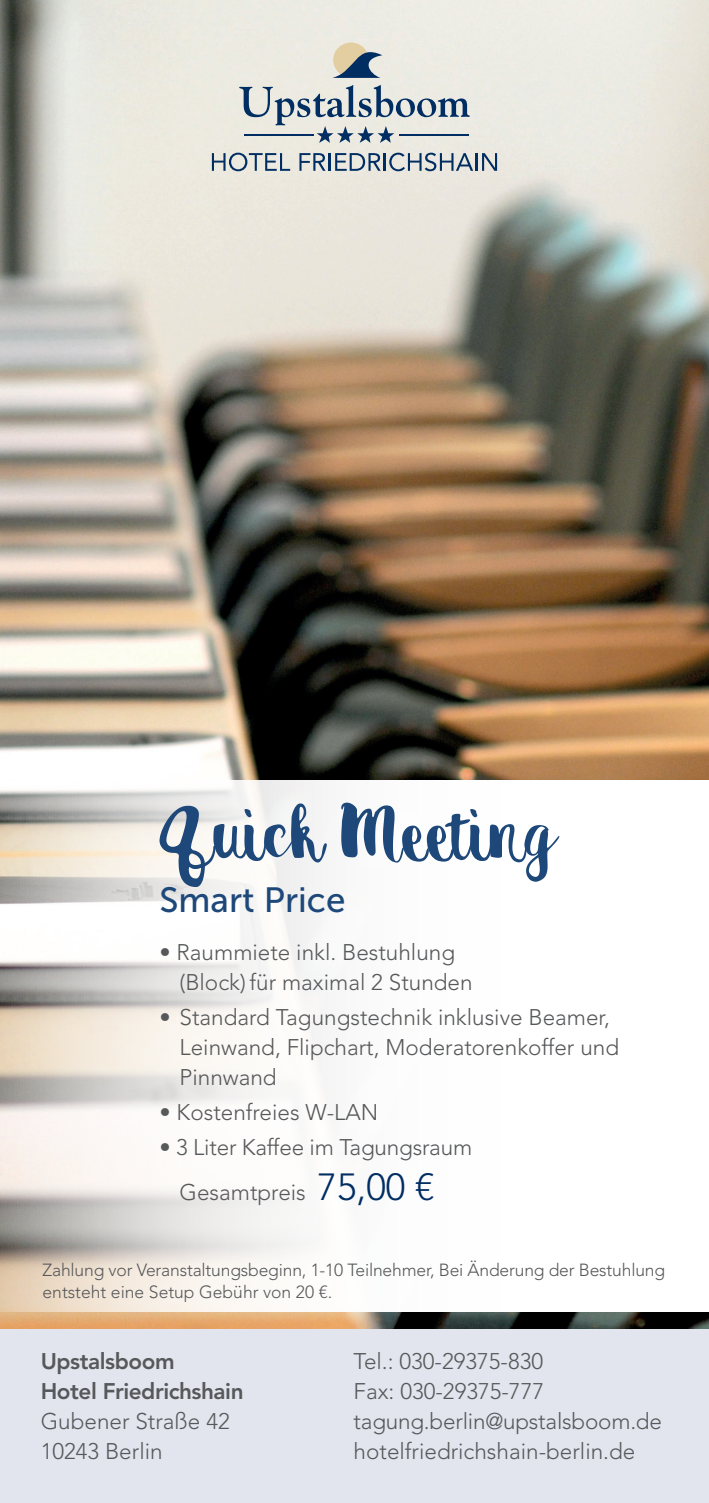
<style>
.page{position:relative;width:709px;height:1503px;background:#fff}
.page>*{position:absolute;margin:0;border:0;box-sizing:border-box;transform-origin:0 0}
.t1{font:70px "destain";color:#1d4879}
.t2{font:35px "Museo Sans 500";color:#1d4879}
.t3{font:300 22.5px/30px "Avenir LT Std";color:#57585a}
.t4{font:800 22.5px/30px "Avenir LT Std";letter-spacing:-.02em;color:#57585a}
.t5{font:300 17.5px/22.5px "Avenir LT Std";letter-spacing:-.01em;color:#57585a}
.s1{font-weight:400}
.s2{font-size:37.5px;color:#002d62}
</style>
<div class="page">
<img style="left:0;top:0;width:709px;height:1329px">
<svg style="left:0;top:780px;width:709px;height:531px"></svg>
<div style="left:0;top:1329px;width:709px;height:173px;background:#e2e5ee"></div>
<svg style="left:332px;top:43px;width:50px;height:35px;background:#9ca2a1"></svg>
<svg style="left:239px;top:85px;width:231px;height:58px;background:#bcc4c7"></svg>
<svg style="left:212px;top:153px;width:78px;height:18px"></svg>
<svg style="left:335px;top:153px;width:162px;height:18px;background:#9daab6"></svg>
<hr style="left:328px;top:153px;width:3px;height:18px;background:#002d62">
<svg style="left:299px;top:153px;width:26px;height:18px"></svg>
<h1 class="t1" style="left:159px;top:792px;width:399px">Quick Meeting</h1>
<h2 class="t2" style="left:159px;top:881px;width:187px">Smart Price</h2>
<p class="t3" style="left:179px;top:937px;width:295px;text-indent:-20px"><span class="s1">•</span> Raummiete inkl. Bestuhlung (Block) für maximal 2 Stunden</p>
<p class="t3" style="left:179px;top:1002px;width:441px;text-indent:-20px"><span class="s1">•</span> Standard Tagungstechnik inklusive Beamer,<br>Leinwand, Flipchart, Moderatorenkoffer und<br>Pinnwand</p>
<p class="t3" style="left:159px;top:1097px;width:220px"><span class="s1">•</span> Kostenfreies W-LAN</p>
<p class="t3" style="left:179px;top:1124px;width:294px;line-height:45px;text-indent:-20px"><span class="s1">•</span> 3 Liter Kaffee im Tagungsraum<br>Gesamtpreis <span class="s2">75,00 €</span></p>
<p class="t5" style="left:43px;top:1258px;width:624px">Zahlung vor Veranstaltungsbeginn, 1-10 Teilnehmer, Bei Änderung der Bestuhlung entsteht eine Setup Gebühr von 20 €.</p>
<p class="t4" style="left:41px;top:1346px;width:204px">Upstalsboom<br>Hotel Friedrichshain</p>
<p class="t3" style="left:41px;top:1406px;width:190px">Gubener Straße 42<br>10243 Berlin</p>
<p class="t3" style="left:353px;top:1346px;width:310px">Tel.: 030-29375-830<br>Fax: 030-29375-777 tagung.berlin@upstalsboom.de hotelfriedrichshain-berlin.de</p>
</div>
